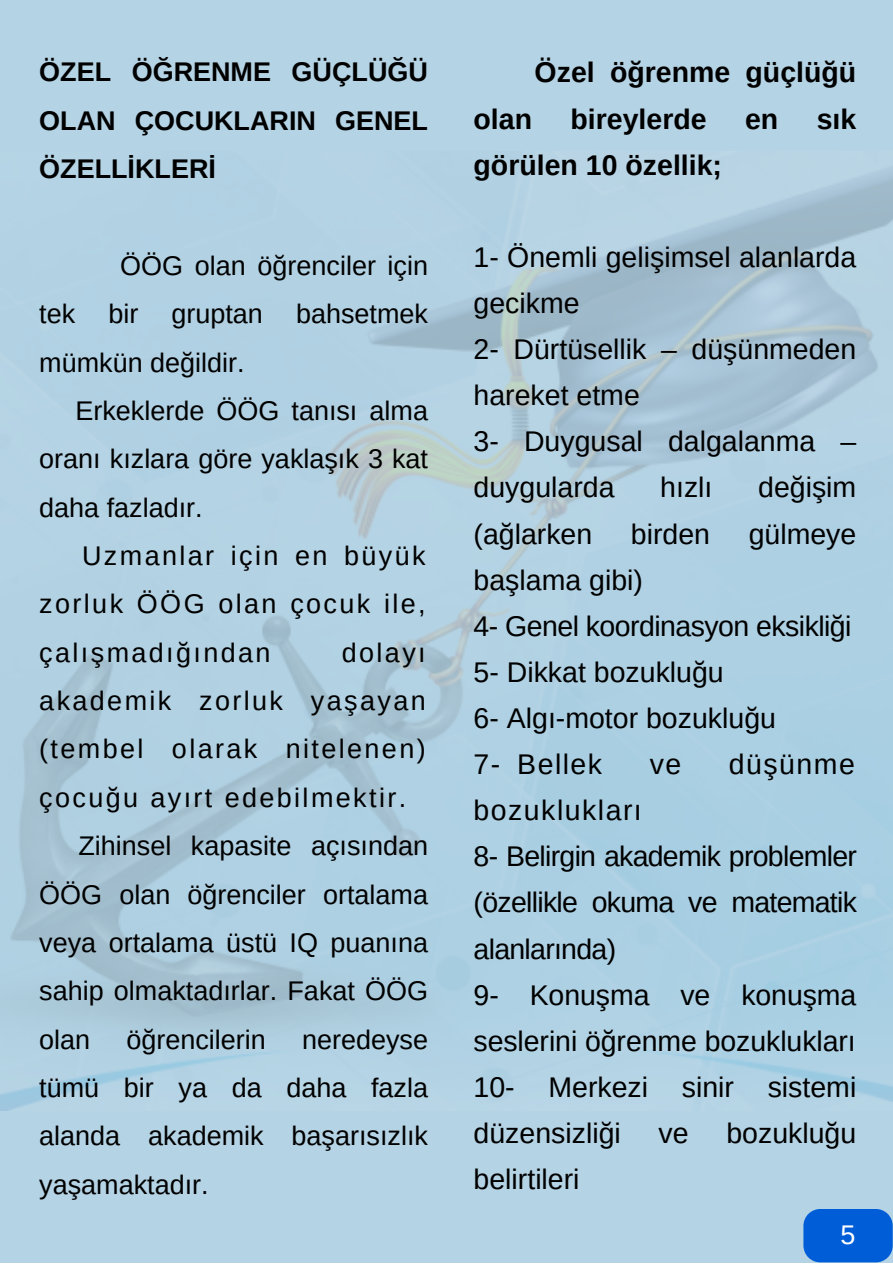
<style>
.page{position:relative;width:893px;height:1264px;background:#fff}
.page>*{position:absolute;margin:0;border:0;box-sizing:border-box;transform-origin:0 0}
.t1{font:28.5px/46px "Arimo";color:#000}
.t2{font:700 28.5px "Arimo";color:#000}
.t3{font:28.5px "Arimo";letter-spacing:-.02em;color:#000}
.t4{font:28.5px "Arimo";letter-spacing:.05em;color:#000}
.t5{font:27px/48.3px "Arimo";color:#000;text-align:justify}
.t6{font:700 27px/48.3px "Arimo";color:#000;text-align:justify}
.t7{font:27px "Arimo";color:#fff}
</style>
<div class="page">
<div style="left:0;top:0;width:892px;height:1262px;background:#b4d3e4"></div>
<img style="left:0;top:171px;width:892px;height:939px">
<div style="left:803px;top:1209px;width:89px;height:53px;background:#005dd8"></div>
<p class="t6" style="left:39px;top:48px;width:390px">ÖZEL ÖĞRENME GÜÇLÜĞÜ OLAN ÇOCUKLARIN GENEL ÖZELLİKLERİ</p>
<p class="t5" style="left:39px;top:241px;width:390px;text-indent:81px">ÖÖG olan öğrenciler için tek bir gruptan bahsetmek mümkün değildir.</p>
<p class="t5" style="left:39px;top:386px;width:390px;text-indent:36px">Erkeklerde ÖÖG tanısı alma oranı kızlara göre yaklaşık 3 kat daha fazladır.</p>
<p class="t5" style="left:39px;top:531px;width:388px;text-indent:43px">Uzmanlar için en büyük zorluk ÖÖG olan çocuk ile, çalışmadığından</p>
<p class="t5" style="left:39px;top:628px;width:388px;text-indent:302px">dolayı akademik zorluk yaşayan (tembel olarak nitelenen) çocuğu ayırt edebilmektir.</p>
<p class="t5" style="left:39px;top:821px;width:390px;text-indent:39px">Zihinsel kapasite açısından ÖÖG olan öğrenciler ortalama veya ortalama üstü IQ puanına sahip olmaktadırlar. Fakat ÖÖG olan</p>
<p class="t5" style="left:126px;top:1015px;width:141px">öğrencilerin</p>
<p class="t5" style="left:39px;top:1015px;width:390px;text-indent:263px">neredeyse tümü bir ya da daha fazla alanda akademik başarısızlık yaşamaktadır.</p>
<p class="t2" style="left:534px;top:57px;width:323px">Özel öğrenme güçlüğü</p>
<p class="t2" style="left:473px;top:103px;width:60px">olan</p>
<p class="t2" style="left:570px;top:103px;width:138px">bireylerde</p>
<p class="t2" style="left:745px;top:103px;width:35px">en</p>
<p class="t2" style="left:816px;top:103px;width:41px">sık</p>
<p class="t2" style="left:473px;top:149px;width:250px">görülen 10 özellik;</p>
<p class="t1" style="left:473px;top:234px;width:384px">1- Önemli gelişimsel alanlarda gecikme</p>
<p class="t1" style="left:473px;top:326px;width:384px">2- Dürtüsellik – düşünmeden hareket etme</p>
<p class="t1" style="left:473px;top:418px;width:384px">3- Duygusal dalgalanma – duygularda</p>
<p class="t1" style="left:660px;top:464px;width:54px">hızlı</p>
<p class="t1" style="left:758px;top:464px;width:100px">değişim</p>
<p class="t1" style="left:473px;top:510px;width:120px">(ağlarken</p>
<p class="t1" style="left:631px;top:510px;width:81px">birden</p>
<p class="t1" style="left:748px;top:510px;width:109px">gülmeye</p>
<p class="t1" style="left:473px;top:556px;width:171px">başlama gibi)</p>
<p class="t3" style="left:473px;top:610px;width:379px">4- Genel koordinasyon eksikliği</p>
<p class="t1" style="left:473px;top:649px;width:252px">5- Dikkat bozukluğu</p>
<p class="t1" style="left:473px;top:695px;width:304px">6- Algı-motor bozukluğu</p>
<p class="t1" style="left:473px;top:741px;width:130px">7- Bellek</p>
<p class="t1" style="left:649px;top:741px;width:33px">ve</p>
<p class="t4" style="left:728px;top:748px;width:128px">düşünme</p>
<p class="t4" style="left:473px;top:794px;width:170px">bozuklukları</p>
<p class="t1" style="left:473px;top:833px;width:385px;text-align:justify">8- Belirgin akademik problemler (özellikle okuma ve matematik alanlarında)</p>
<p class="t1" style="left:473px;top:971px;width:384px">9- Konuşma ve konuşma seslerini öğrenme bozuklukları</p>
<p class="t1" style="left:473px;top:1063px;width:384px">10- Merkezi sinir sistemi düzensizliği</p>
<p class="t1" style="left:658px;top:1109px;width:32px">ve</p>
<p class="t1" style="left:726px;top:1109px;width:131px">bozukluğu</p>
<p class="t1" style="left:473px;top:1156px;width:107px">belirtileri</p>
<p class="t7" style="left:840px;top:1219px;width:16px">5</p>
</div>
